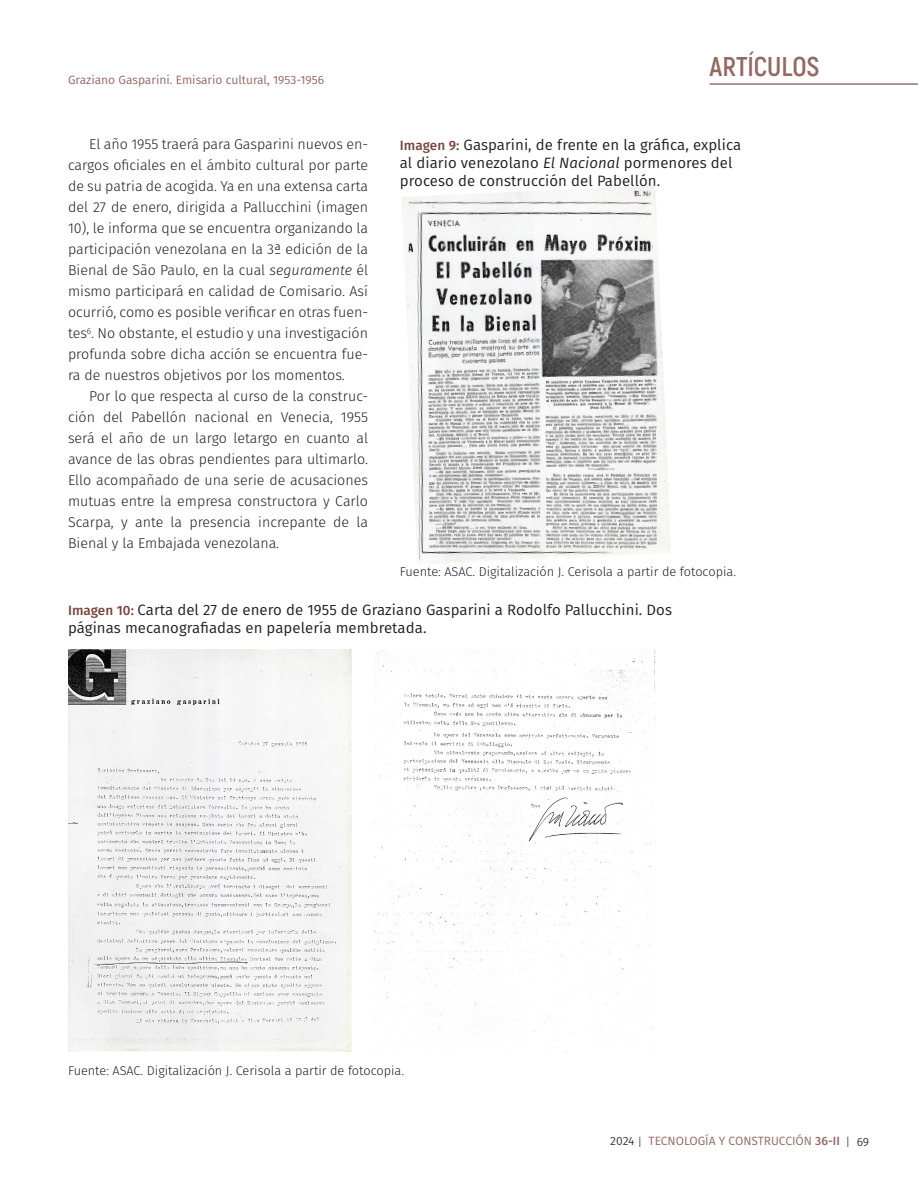
<style>
.page{position:relative;width:918px;height:1188px;background:#fff}
.page>*{position:absolute;margin:0;border:0;box-sizing:border-box;transform-origin:0 0}
.t1{font:700 27px "Akrobat";color:#916a63}
.Figuras{font:15px/18px "Fira Sans";letter-spacing:.005em;color:#231f20}
.mancha{font:300 14.25px/21px "Fira Sans";color:#231f20;text-align:justify}
.Fuentes{font:300 12.75px "Fira Sans";color:#231f20}
.t2{font:12px "Fira Sans";color:#916a63}
.s1{font-style:italic}
.s2{font-weight:500;font-size:13.5px;color:#76453c}
.s3{color:#3e3e3f}
.s4{font-weight:300;font-size:15px;color:#57585a}
.s5{font-weight:500}
</style>
<div class="page">
<hr style="left:710px;top:83px;width:208px;height:2px;background:#76453c">
<img style="left:68px;top:650px;width:284px;height:401px">
<img style="left:374px;top:650px;width:281px;height:402px">
<img style="left:402px;top:186px;width:269px;height:379px">
<p class="t2" style="left:68px;top:71px;width:258px">Graziano Gasparini. Emisario cultural, 1953-1956</p>
<p class="mancha" style="left:68px;top:134px;width:302px;text-indent:21px">El año 1955 traerá para Gasparini nuevos en&shy;cargos oficiales en el ámbito cultural por parte de su patria de acogida. Ya en una extensa carta del 27 de enero, dirigida a Pallucchini (imagen 10), le informa que se encuentra organizando la participación venezolana en la 3ª edición de la Bienal de São Paulo, en la cual <span class="s1">seguramente</span> él mismo participará en calidad de Comisario. Así ocurrió, como es posible verificar en otras fuen&shy;tes<sup>6</sup>. No obstante, el estudio y una investigación profunda sobre dicha acción se encuentra fue&shy;ra de nuestros objetivos por los momentos.</p>
<p class="mancha" style="left:68px;top:386px;width:302px;text-indent:21px">Por lo que respecta al curso de la construc&shy;ción del Pabellón nacional en Venecia, 1955 será el año de un largo letargo en cuanto al avance de las obras pendientes para ultimarlo.<br>Ello acompañado de una serie de acusaciones mutuas entre la empresa constructora y Carlo Scarpa, y ante la presencia increpante de la Bienal y la Embajada venezolana.</p>
<h1 class="t1" style="left:710px;top:50px;width:111px">ARTÍCULOS</h1>
<p class="Figuras" style="left:400px;top:136px;width:343px"><span class="s2">Imagen 9:</span> Gasparini, de frente en la gráfica, explica al diario venezolano <span class="s1">El Nacional</span> pormenores del proceso de construcción del Pabellón.</p>
<p class="Fuentes" style="left:400px;top:563px;width:338px">Fuente: ASAC. Digitalización J. Cerisola a partir de fotocopia.</p>
<p class="Figuras" style="left:68px;top:600px;width:606px"><span class="s2">Imagen 10:</span> Carta del 27 de enero de 1955 de Graziano Gasparini a Rodolfo Pallucchini. Dos páginas mecanografiadas en papelería membretada.</p>
<p class="Fuentes" style="left:68px;top:1061px;width:338px">Fuente: ASAC. Digitalización J. Cerisola a partir de fotocopia.</p>
<p class="t2" style="left:610px;top:1132px;width:260px"><span class="s3">2024</span> <span class="s4">I</span> TECNOLOGÍA Y CONSTRUCCIÓN <span class="s5">36-II</span> <span class="s4">I</span> <span class="s3">69</span></p>
</div>
